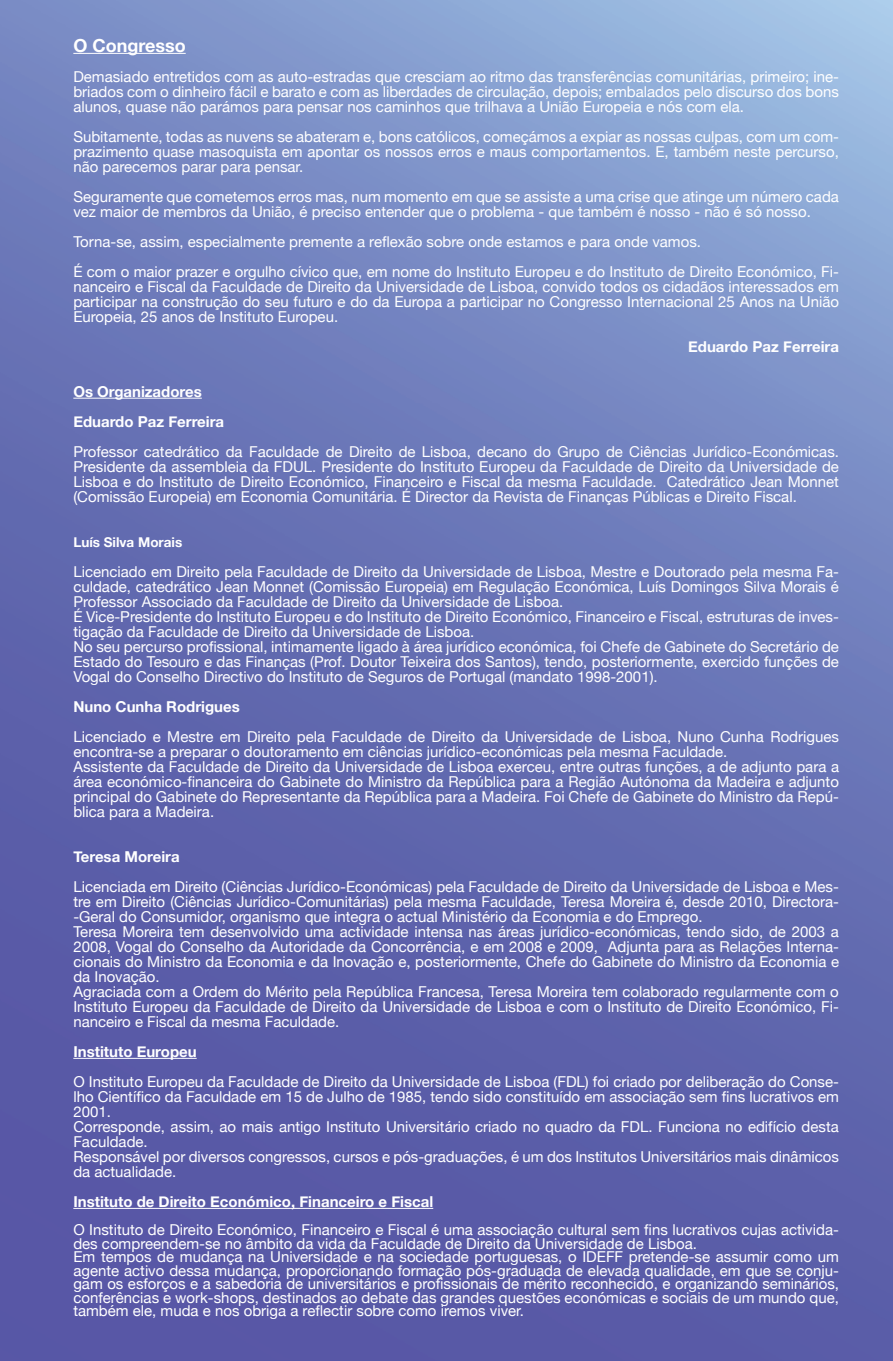
<style>
.page{position:relative;width:893px;height:1361px;background:#fff}
.page>*{position:absolute;margin:0;border:0;box-sizing:border-box;transform-origin:0 0}
.t1{font:700 18px "Helvetica Neue";color:#fff}
.t2{font:15px/15px "Helvetica Neue";color:#fff}
.t3{font:700 15px/30px "Helvetica Neue";color:#fff}
.t4{font:700 13.5px "Helvetica Neue";color:#fff}
</style>
<div class="page">
<img style="left:0;top:402px;width:552px;height:959px">
<img style="left:552px;top:0;width:341px;height:1361px">
<img style="left:0;top:0;width:556px;height:402px">
<hr style="left:73px;top:53px;width:113px;height:1px;background:#fff">
<hr style="left:73px;top:398px;width:129px;height:1px;background:#fff">
<hr style="left:73px;top:1058px;width:124px;height:1px;background:#fff">
<hr style="left:73px;top:1208px;width:360px;height:1px;background:#fff">
<p class="t1" style="left:73px;top:34px;width:114px">O Congresso</p>
<p class="t2" style="left:73px;top:69px;width:767px;text-align:justify">Demasiado entretidos com as auto-estradas que cresciam ao ritmo das transferências comunitárias, primeiro; ine&shy;briados com o dinheiro fácil e barato e com as liberdades de circulação, depois; embalados pelo discurso dos bons alunos, quase não parámos para pensar nos caminhos que trilhava a União Europeia e nós com ela.</p>
<p class="t2" style="left:73px;top:129px;width:767px;text-align:justify">Subitamente, todas as nuvens se abateram e, bons católicos, começámos a expiar as nossas culpas, com um com&shy;prazimento quase masoquista em apontar os nossos erros e maus comportamentos. E, também neste percurso, não parecemos parar para pensar.</p>
<p class="t2" style="left:73px;top:189px;width:767px">Seguramente que cometemos erros mas, num momento em que se assiste a uma crise que atinge um número cada vez maior de membros da União, é preciso entender que o problema - que também é nosso - não é só nosso.</p>
<p class="t2" style="left:73px;top:226px;width:767px;line-height:30px">Torna-se, assim, especialmente premente a reflexão sobre onde estamos e para onde vamos.<br>É com o maior prazer e orgulho cívico que, em nome do Instituto Europeu e do Instituto de Direito Económico, Fi-</p>
<p class="t2" style="left:73px;top:279px;width:767px;text-align:justify">nanceiro e Fiscal da Faculdade de Direito da Universidade de Lisboa, convido todos os cidadãos interessados em participar na construção do seu futuro e do da Europa a participar no Congresso Internacional 25 Anos na União Europeia, 25 anos de Instituto Europeu.</p>
<p class="t3" style="left:688px;top:331px;width:152px">Eduardo Paz Ferreira</p>
<p class="t3" style="left:73px;top:376px;width:152px">Os Organizadores<br>Eduardo Paz Ferreira</p>
<p class="t2" style="left:73px;top:444px;width:767px;text-align:justify">Professor catedrático da Faculdade de Direito de Lisboa, decano do Grupo de Ciências Jurídico-Económicas.<br>Presidente da assembleia da FDUL. Presidente do Instituto Europeu da Faculdade de Direito da Universidade de Lisboa e do Instituto de Direito Económico, Financeiro e Fiscal da mesma Faculdade. Catedrático Jean Monnet (Comissão Europeia) em Economia Comunitária. É Director da Revista de Finanças Públicas e Direito Fiscal.</p>
<p class="t4" style="left:73px;top:533px;width:110px">Luís Silva Morais</p>
<p class="t2" style="left:73px;top:564px;width:767px">Licenciado em Direito pela Faculdade de Direito da Universidade de Lisboa, Mestre e Doutorado pela mesma Fa&shy;culdade, catedrático Jean Monnet (Comissão Europeia) em Regulação Económica, Luís Domingos Silva Morais é Professor Associado da Faculdade de Direito da Universidade de Lisboa.<br>É Vice-Presidente do Instituto Europeu e do Instituto de Direito Económico, Financeiro e Fiscal, estruturas de inves&shy;tigação da Faculdade de Direito da Universidade de Lisboa.<br>No seu percurso profissional, intimamente ligado à área jurídico económica, foi Chefe de Gabinete do Secretário de Estado do Tesouro e das Finanças (Prof. Doutor Teixeira dos Santos), tendo, posteriormente, exercido funções de Vogal do Conselho Directivo do Instituto de Seguros de Portugal (mandato 1998-2001).</p>
<p class="t3" style="left:73px;top:691px;width:168px">Nuno Cunha Rodrigues</p>
<p class="t2" style="left:73px;top:729px;width:767px">Licenciado e Mestre em Direito pela Faculdade de Direito da Universidade de Lisboa, Nuno Cunha Rodrigues encontra-se a preparar o doutoramento em ciências jurídico-económicas pela mesma Faculdade.<br>Assistente da Faculdade de Direito da Universidade de Lisboa exerceu, entre outras funções, a de adjunto para a área económico‑financeira do Gabinete do Ministro da República para a Região Autónoma da Madeira e adjunto principal do Gabinete do Representante da República para a Madeira. Foi Chefe de Gabinete do Ministro da Repú&shy;blica para a Madeira.</p>
<p class="t3" style="left:73px;top:841px;width:108px">Teresa Moreira</p>
<p class="t2" style="left:73px;top:879px;width:767px">Licenciada em Direito (Ciências Jurídico-Económicas) pela Faculdade de Direito da Universidade de Lisboa e Mes&shy;tre em Direito (Ciências Jurídico-Comunitárias) pela mesma Faculdade, Teresa Moreira é, desde 2010, Directora--Geral do Consumidor, organismo que integra o actual Ministério da Economia e do Emprego.<br>Teresa Moreira tem desenvolvido uma actividade intensa nas áreas jurídico-económicas, tendo sido, de 2003 a 2008, Vogal do Conselho da Autoridade da Concorrência, e em 2008 e 2009, Adjunta para as Relações Interna&shy;cionais do Ministro da Economia e da Inovação e, posteriormente, Chefe do Gabinete do Ministro da Economia e da Inovação.<br>Agraciada com a Ordem do Mérito pela República Francesa, Teresa Moreira tem colaborado regularmente com o Instituto Europeu da Faculdade de Direito da Universidade de Lisboa e com o Instituto de Direito Económico, Fi&shy;nanceiro e Fiscal da mesma Faculdade.</p>
<p class="t3" style="left:73px;top:1036px;width:125px">Instituto Europeu</p>
<p class="t2" style="left:73px;top:1074px;width:767px">O Instituto Europeu da Faculdade de Direito da Universidade de Lisboa (FDL) foi criado por deliberação do Conse&shy;lho Científico da Faculdade em 15 de Julho de 1985, tendo sido constituído em associação sem fins lucrativos em 2001.<br>Corresponde, assim, ao mais antigo Instituto Universitário criado no quadro da FDL. Funciona no edifício desta Faculdade.<br>Responsável por diversos congressos, cursos e pós-graduações, é um dos Institutos Universitários mais dinâmicos da actualidade.</p>
<p class="t3" style="left:73px;top:1186px;width:361px">Instituto de Direito Económico, Financeiro e Fiscal</p>
<p class="t2" style="left:73px;top:1223px;width:767px;line-height:13.5px">O Instituto de Direito Económico, Financeiro e Fiscal é uma associação cultural sem fins lucrativos cujas activida&shy;des compreendem-se no âmbito da vida da Faculdade de Direito da Universidade de Lisboa.<br>Em tempos de mudança na Universidade e na sociedade portuguesas, o IDEFF pretende-se assumir como um agente activo dessa mudança, proporcionando formação pós-graduada de elevada qualidade, em que se conju&shy;gam os esforços e a sabedoria de universitários e profissionais de mérito reconhecido, e organizando seminários, conferências e work-shops, destinados ao debate das grandes questões económicas e sociais de um mundo que, também ele, muda e nos obriga a reflectir sobre como iremos viver.</p>
</div>
